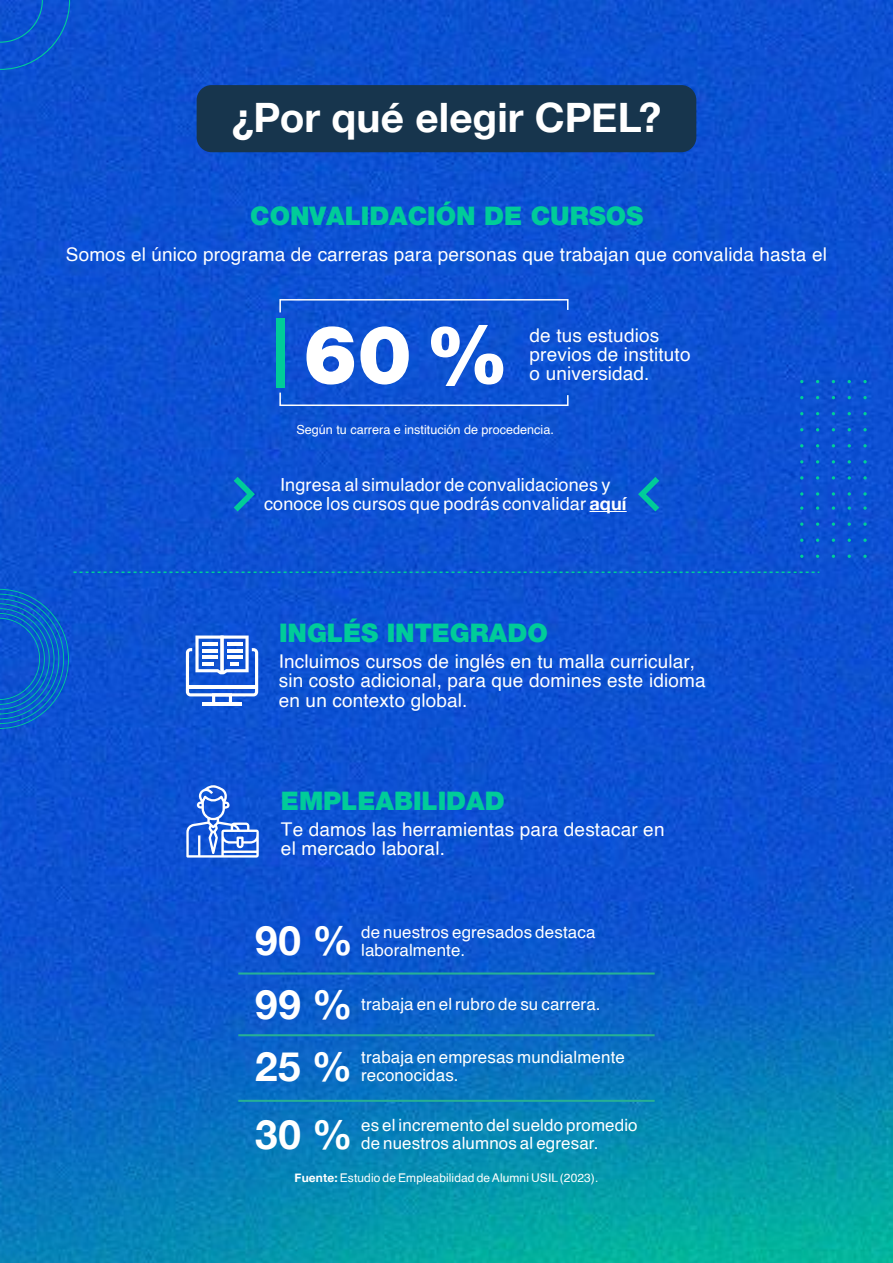
<style>
.page{position:relative;width:893px;height:1263px;background:#fff}
.page>*{position:absolute;margin:0;border:0;box-sizing:border-box;transform-origin:0 0}
.t1{font:900 81.6px "Helvetica Neue";color:#fff}
.t2{font:700 40.5px/64.2px "Helvetica Neue";letter-spacing:.005em;color:#fff}
.t3{font:900 25.65px "Helvetica Neue";color:#0c9}
.t4{font:18.9px/19px "Helvetica";letter-spacing:.01em;color:#fff}
.t5{font:18px/18.3px "Helvetica";letter-spacing:.01em;color:#fff;text-align:center}
.t6{font:16.95px/18.3px "Helvetica";letter-spacing:.01em;color:#fff}
.t7{font:12.6px "Helvetica";color:#fff}
.t8{font:12px "Helvetica";letter-spacing:.01em;color:#fff}
.s1{font-family:"Helvetica Neue";font-weight:700}
</style>
<div class="page">
<img style="left:0;top:0;width:893px;height:1263px">
<svg style="left:0;top:0;width:71px;height:70px;background:#0c54cf"></svg>
<svg style="left:0;top:589px;width:69px;height:140px;background:#0b5ecb"></svg>
<svg style="left:832px;top:492px;width:3px;height:4px"></svg>
<svg style="left:848px;top:492px;width:3px;height:4px"></svg>
<svg style="left:863px;top:492px;width:4px;height:4px"></svg>
<svg style="left:832px;top:476px;width:3px;height:4px"></svg>
<svg style="left:848px;top:476px;width:3px;height:4px"></svg>
<svg style="left:863px;top:476px;width:4px;height:4px"></svg>
<svg style="left:863px;top:460px;width:4px;height:3px"></svg>
<svg style="left:863px;top:444px;width:4px;height:3px"></svg>
<svg style="left:863px;top:428px;width:4px;height:3px"></svg>
<svg style="left:863px;top:412px;width:4px;height:3px"></svg>
<svg style="left:863px;top:396px;width:4px;height:3px"></svg>
<svg style="left:863px;top:380px;width:4px;height:3px"></svg>
<svg style="left:800px;top:492px;width:3px;height:4px"></svg>
<svg style="left:816px;top:492px;width:3px;height:4px"></svg>
<svg style="left:800px;top:476px;width:3px;height:4px"></svg>
<svg style="left:816px;top:476px;width:3px;height:4px"></svg>
<svg style="left:863px;top:555px;width:4px;height:3px"></svg>
<svg style="left:832px;top:538px;width:3px;height:4px"></svg>
<svg style="left:848px;top:538px;width:3px;height:4px"></svg>
<svg style="left:863px;top:538px;width:4px;height:4px"></svg>
<svg style="left:832px;top:522px;width:3px;height:4px"></svg>
<svg style="left:848px;top:522px;width:3px;height:4px"></svg>
<svg style="left:863px;top:522px;width:4px;height:4px"></svg>
<svg style="left:832px;top:506px;width:3px;height:4px"></svg>
<svg style="left:848px;top:506px;width:3px;height:4px"></svg>
<svg style="left:863px;top:506px;width:4px;height:4px"></svg>
<svg style="left:800px;top:538px;width:3px;height:4px"></svg>
<svg style="left:816px;top:538px;width:3px;height:4px"></svg>
<svg style="left:800px;top:522px;width:3px;height:4px"></svg>
<svg style="left:816px;top:522px;width:3px;height:4px"></svg>
<svg style="left:800px;top:506px;width:3px;height:4px"></svg>
<svg style="left:816px;top:506px;width:3px;height:4px"></svg>
<div style="left:197px;top:85px;width:499px;height:67px;background:#17354d;border-radius:15px"></div>
<div style="left:277px;top:318px;width:8px;height:69px;background:#0c9"></div>
<svg style="left:279px;top:391px;width:290px;height:16px;background:#2462d6"></svg>
<svg style="left:279px;top:298px;width:290px;height:16px;background:#2462d7"></svg>
<svg style="left:74px;top:571px;width:745px;height:2px"></svg>
<hr style="left:589px;top:511px;width:38px;height:1px;background:#fff">
<svg style="left:638px;top:477px;width:21px;height:34px"></svg>
<svg style="left:234px;top:477px;width:21px;height:34px"></svg>
<svg style="left:186px;top:635px;width:72px;height:71px"></svg>
<svg style="left:186px;top:785px;width:73px;height:72px"></svg>
<hr style="left:238px;top:972px;width:417px;height:2px;background:#26b096">
<hr style="left:238px;top:1034px;width:417px;height:2px;background:#26b096">
<hr style="left:238px;top:1100px;width:417px;height:2px;background:#26b096">
<h2 class="t2" style="left:232px;top:85px;width:431px">¿Por qué elegir CPEL?</h2>
<h3 class="t3" style="left:250px;top:201px;width:395px">CONVALIDACIÓN DE CURSOS</h3>
<p class="t4" style="left:66px;top:245px;width:763px">Somos el único programa de carreras para personas que trabajan que convalida hasta el</p>
<h1 class="t1" style="left:303px;top:306px;width:207px">60%</h1>
<p class="t4" style="left:530px;top:327px;width:162px">de tus estudios previos de instituto o universidad.</p>
<p class="t7" style="left:296px;top:419px;width:259px">Según tu carrera e institución de procedencia.</p>
<p class="t5" style="left:264px;top:476px;width:364px">Ingresa al simulador de convalidaciones y conoce los cursos que podrás convalidar <span class="s1">aquí</span></p>
<h3 class="t3" style="left:279px;top:617px;width:270px">INGLÉS INTEGRADO</h3>
<p class="t4" style="left:279px;top:653px;width:428px">Incluimos cursos de inglés en tu malla curricular, sin costo adicional, para que domines este idioma en un contexto global.</p>
<h3 class="t3" style="left:281px;top:785px;width:225px">EMPLEABILIDAD</h3>
<p class="t4" style="left:281px;top:821px;width:385px">Te damos las herramientas para destacar en el mercado laboral.</p>
<h2 class="t2" style="left:255px;top:907px;width:99px">90 %<br>99 %</h2>
<p class="t6" style="left:361px;top:924px;width:236px">de nuestros egresados destaca laboralmente.</p>
<p class="t6" style="left:361px;top:995px;width:241px">trabaja en el rubro de su carrera.</p>
<h2 class="t2" style="left:255px;top:1033px;width:99px">25 %</h2>
<p class="t6" style="left:361px;top:1048px;width:265px">trabaja en empresas mundialmente reconocidas.</p>
<h2 class="t2" style="left:255px;top:1101px;width:99px">30 %</h2>
<p class="t6" style="left:361px;top:1116px;width:278px">es el incremento del sueldo promedio de nuestros alumnos al egresar.</p>
<p class="t8" style="left:294px;top:1168px;width:305px"><span class="s1">Fuente:</span> Estudio de Empleabilidad de Alumni USIL (2023).</p>
</div>
